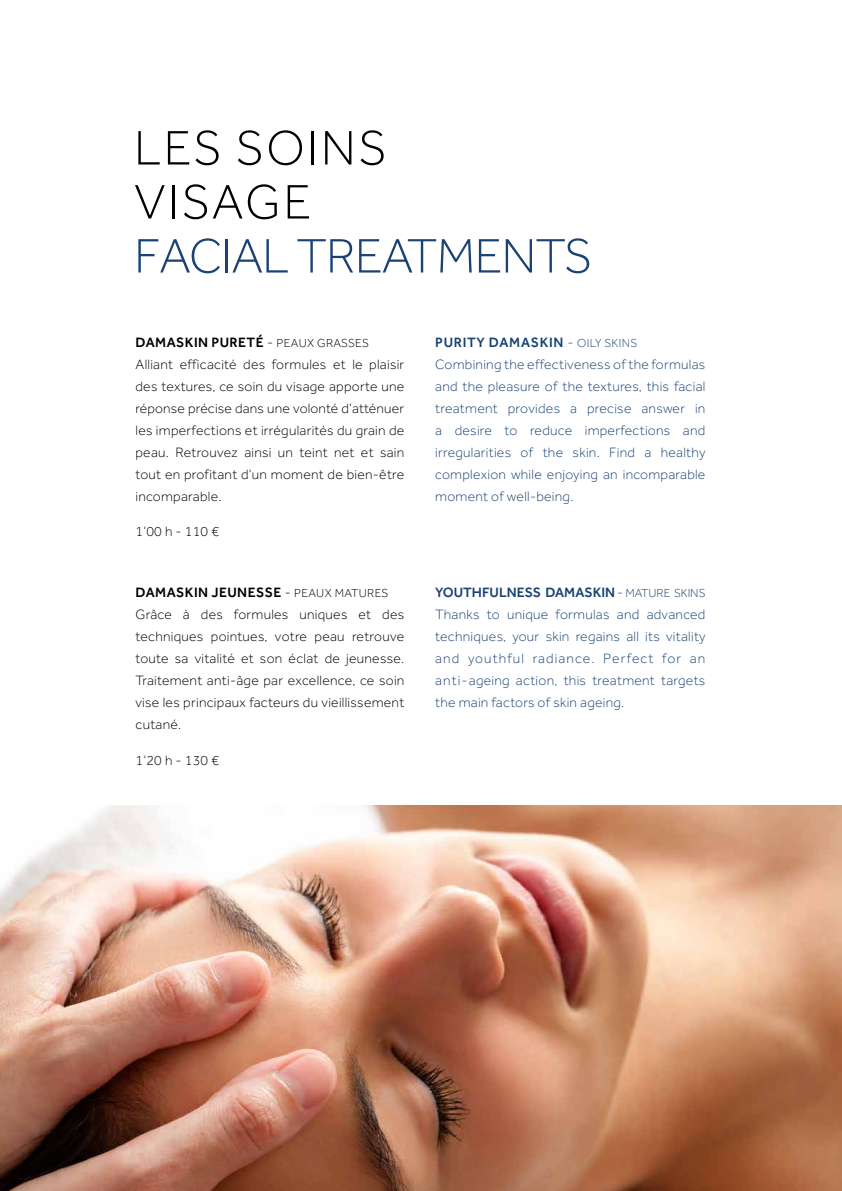
<style>
.page{position:relative;width:842px;height:1191px;background:#fff}
.page>*{position:absolute;margin:0;border:0;box-sizing:border-box;transform-origin:0 0}
.t1{font:300 50px "Effra";letter-spacing:-.02em;color:#1a4273}
.t2{font:300 50px/54px "Effra";letter-spacing:.05em;color:#000}
.t3{font:300 14px/22px "Effra";letter-spacing:.02em;color:#000}
.t4{font:300 14px/22px "Effra";letter-spacing:.02em;color:#1a4273}
.s1{font-weight:500}
.s2{font-size:12px}
</style>
<div class="page">
<img style="left:0;top:805px;width:842px;height:386px">
<h1 class="t2" style="left:134px;top:121px;width:254px">LES SOINS<br>VISAGE</h1>
<h1 class="t1" style="left:134px;top:228px;width:459px">FACIAL TREATMENTS</h1>
<p class="t3" style="left:135px;top:331px;width:270px"><span class="s1">DAMASKIN PURETÉ</span> - <span class="s2">PEAUX GRASSES </span>Alliant efficacité des formules et le plaisir des textures, ce soin du visage apporte une réponse précise dans une volonté d’atténuer les imperfections et irrégularités du grain de peau. Retrouvez ainsi un teint net et sain tout en profitant d’un moment de bien-être incomparable.</p>
<p class="t4" style="left:435px;top:331px;width:272px"><span class="s1">PURITY DAMASKIN</span> - <span class="s2">OILY SKINS </span>Combining the effectiveness of the formulas and the pleasure of the textures, this facial treatment provides a precise answer in a desire to reduce imperfections and irregularities of the skin. Find a healthy complexion while enjoying an incomparable moment of well-being.</p>
<p class="t3" style="left:135px;top:521px;width:85px">1’00 h - 110 €</p>
<p class="t3" style="left:135px;top:581px;width:270px"><span class="s1">DAMASKIN JEUNESSE</span> - <span class="s2">PEAUX MATURES </span>Grâce à des formules uniques et des techniques pointues, votre peau retrouve toute sa vitalité et son éclat de jeunesse.<br>Traitement anti-âge par excellence, ce soin vise les principaux facteurs du vieillissement cutané.</p>
<p class="t4" style="left:435px;top:581px;width:272px;text-align:justify"><span class="s1">YOUTHFULNESS DAMASKIN</span> - <span class="s2">MATURE SKINS </span>Thanks to unique formulas and advanced techniques, your skin regains all its vitality and youthful radiance. Perfect for an anti-ageing action, this treatment targets the main factors of skin ageing.</p>
<p class="t3" style="left:135px;top:749px;width:85px">1’20 h - 130 €</p>
</div>
